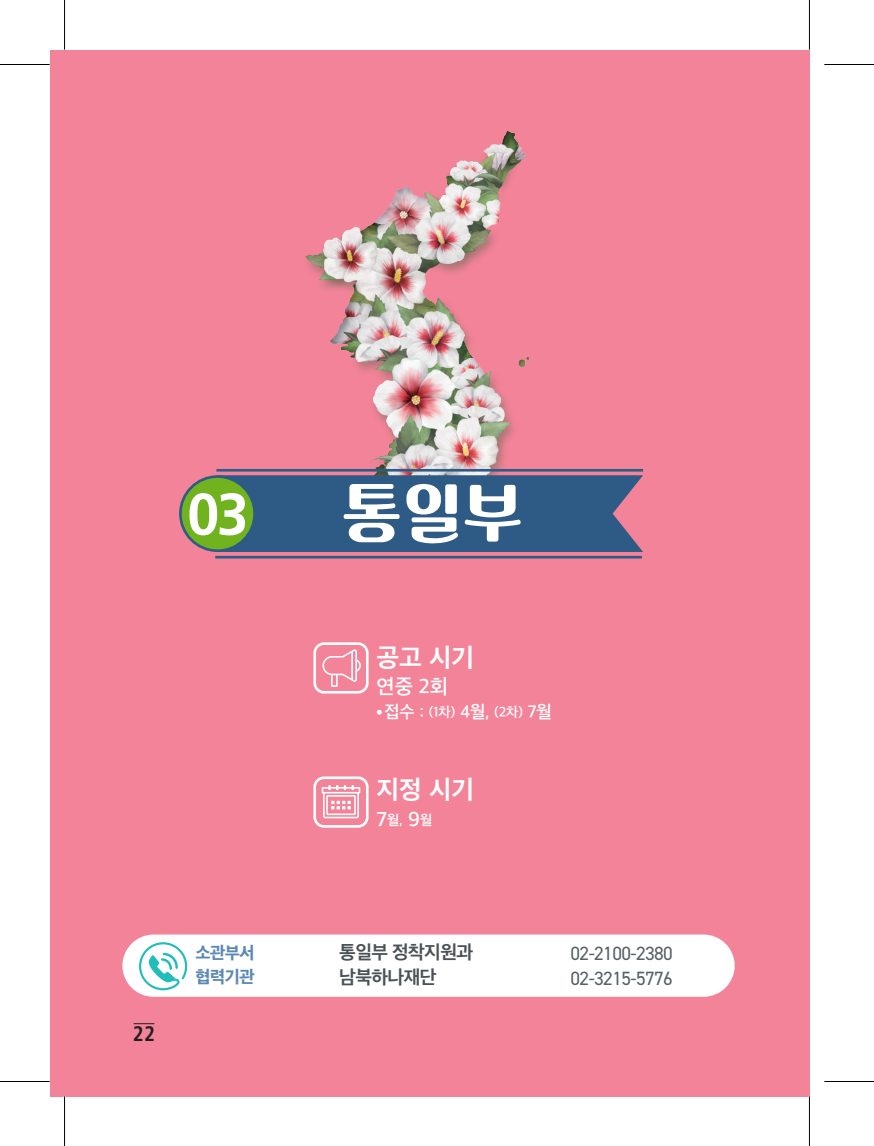
<style>
.page{position:relative;width:874px;height:1146px;background:#fff}
.page>*{position:absolute;margin:0;border:0;box-sizing:border-box;transform-origin:0 0}
.t1{font:61.25px "Korean BDG R";color:#fff}
.t2{font:700 58.62px "Frutiger";color:#fff}
.t3{font:700 26.25px "Apple SD Gothic Neo";color:#fff}
.t4{font:600 21px "Apple SD Gothic Neo";color:#fff}
.t5{font:700 condensed 21px "Frutiger LT Std";color:#231f20}
.t6{font:19.25px "DIN2014";letter-spacing:-.03em;color:#576065}
.t7{font:700 19.25px "Apple SD Gothic Neo";letter-spacing:-.03em;color:#4a5257}
.t8{font:600 17.5px "Apple SD Gothic Neo";color:#fff}
.t9{font:800 17.5px "Apple SD Gothic Neo";letter-spacing:-.03em;color:#5c88b4}
.t10{font:600 14px "Apple SD Gothic Neo";color:#fff}
.s1{font-size:14px}
.s2{font-size:21px}
</style>
<div class="page">
<div style="left:50px;top:50px;width:759px;height:1046px;background:#f38398"></div>
<img style="left:303px;top:132px;width:225px;height:343px">
<svg style="left:133px;top:1023px;width:21px;height:1px"></svg>
<div style="left:122px;top:934px;width:612px;height:63px;background:#fff;border-radius:31px"></div>
<div style="left:313px;top:642px;width:55px;height:52px;border:3px solid #fff;border-radius:9px"></div>
<svg style="left:322px;top:649px;width:39px;height:38px"></svg>
<div style="left:313px;top:776px;width:55px;height:52px;border:3px solid #fff;border-radius:9px"></div>
<svg style="left:321px;top:785px;width:39px;height:33px"></svg>
<svg style="left:139px;top:942px;width:48px;height:48px"></svg>
<hr style="left:215px;top:556px;width:426px;height:2px;background:#2e5b86">
<hr style="left:216px;top:469px;width:426px;height:3px;background:#2e5b86">
<div style="left:224px;top:475px;width:418px;height:77px;background:#2e5b86"></div>
<div style="left:180px;top:477px;width:74px;height:74px;background:#70b31f;border-radius:50%"></div>
<div style="left:179px;top:475px;width:77px;height:77px;border:3px solid #2e5b86;border-radius:50%"></div>
<hr style="left:0;top:64px;width:50px;height:1px;background:#000">
<hr style="left:823px;top:64px;width:50px;height:1px;background:#000">
<hr style="left:0;top:1081px;width:50px;height:1px;background:#000">
<hr style="left:823px;top:1081px;width:50px;height:1px;background:#000">
<hr style="left:64px;top:0;width:1px;height:50px;background:#000">
<hr style="left:64px;top:1096px;width:1px;height:50px;background:#000">
<hr style="left:808px;top:0;width:1px;height:50px;background:#000">
<hr style="left:808px;top:1096px;width:1px;height:50px;background:#000">
<p class="t2" style="left:187px;top:480px;width:63px">03</p>
<p class="t1" style="left:342px;top:480px;width:182px">통일부</p>
<p class="t3" style="left:376px;top:643px;width:99px">공고 시기</p>
<p class="t4" style="left:376px;top:675px;width:73px">연중 2회</p>
<p class="t8" style="left:376px;top:703px;width:176px"><sup>●</sup> 접수 : <span class="s1">(1차)</span> 4월, <span class="s1">(2차)</span> 7월</p>
<p class="t3" style="left:376px;top:776px;width:99px">지정 시기</p>
<p class="t10" style="left:376px;top:812px;width:57px"><span class="s2">7</span>월, <span class="s2">9</span>월</p>
<p class="t5" style="left:133px;top:1022px;width:24px">22</p>
<p class="t9" style="left:195px;top:943px;width:60px">소관부서</p>
<p class="t7" style="left:339px;top:942px;width:135px">통일부 정착지원과</p>
<p class="t6" style="left:570px;top:942px;width:104px">02-2100-2380</p>
<p class="t9" style="left:195px;top:968px;width:60px">협력기관</p>
<p class="t7" style="left:339px;top:967px;width:99px">남북하나재단</p>
<p class="t6" style="left:570px;top:966px;width:104px">02-3215-5776</p>
</div>
